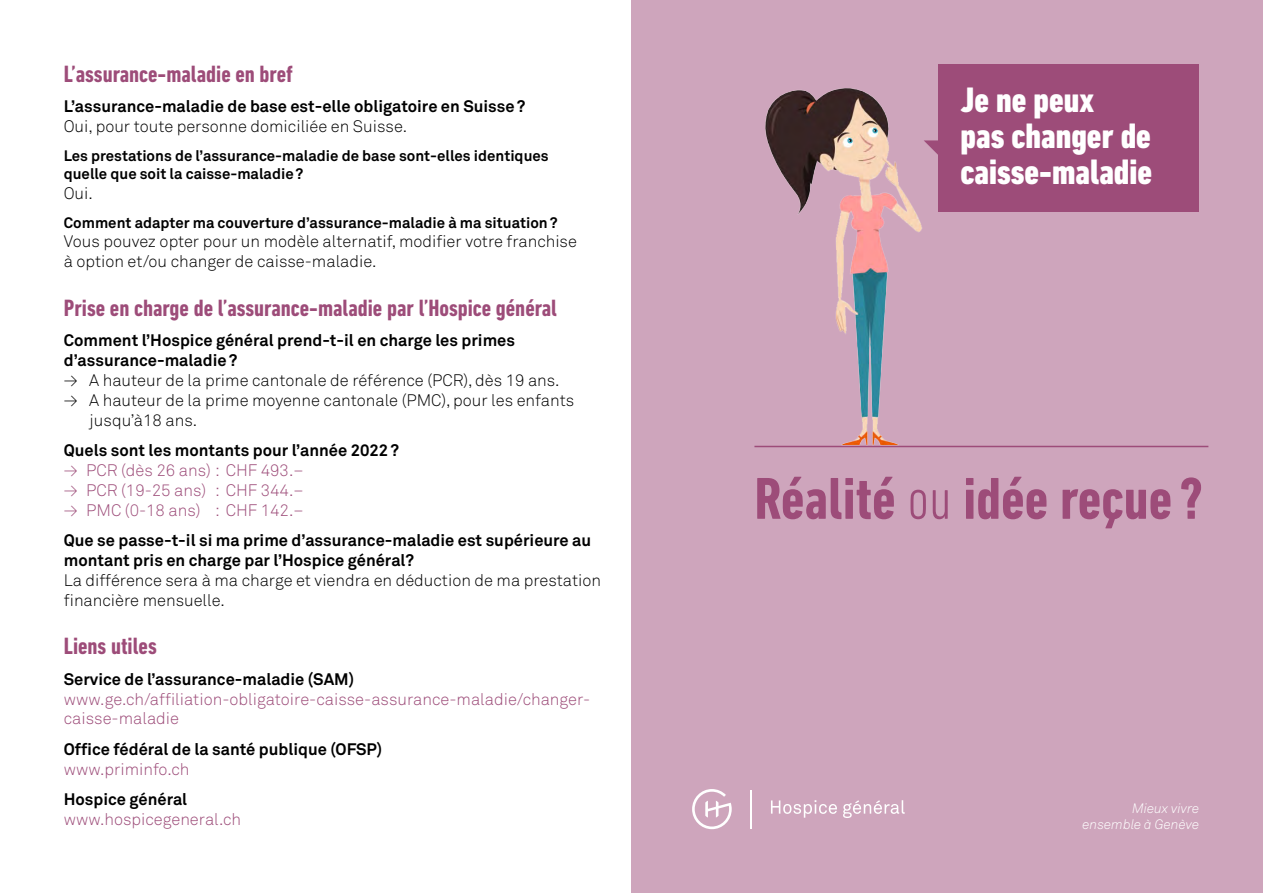
<style>
.page{position:relative;width:1263px;height:893px;background:#fff}
.page>*{position:absolute;margin:0;border:0;box-sizing:border-box;transform-origin:0 0}
.t1{font:700 condensed 60px "DIN Next LT Pro";color:#9d4c79}
.t2{font:800 condensed 36px/36px "DIN Next LT Pro";color:#fff}
.t3{font:700 condensed 24px "DIN Next LT Pro";color:#9d4c79}
.t4{font:700 16.5px/19.8px "Akkurat Pro";color:#000}
.t5{font:300 16.5px/19.8px "Akkurat Pro";color:#000}
.t6{font:300 16.5px/19.8px "Akkurat Pro";color:#9d4c79}
.t7{font:700 15px/18px "Akkurat Pro";color:#000}
.t8{font:italic 300 13.5px/16.2px "Akkurat Pro";color:#fff;text-align:right}
.s1{font-weight:300}
</style>
<div class="page">
<div style="left:631px;top:0;width:632px;height:893px;background:#cea5bc"></div>
<img style="left:754px;top:88px;width:182px;height:360px">
<svg style="left:692px;top:789px;width:40px;height:40px"></svg>
<hr style="left:751px;top:790px;width:1px;height:38px;background:#fff">
<svg style="left:771px;top:800px;width:66px;height:18px"></svg>
<svg style="left:843px;top:800px;width:62px;height:18px"></svg>
<hr style="left:754px;top:446px;width:454px;height:1px;background:#9d4c79">
<svg style="left:924px;top:140px;width:14px;height:15px"></svg>
<div style="left:938px;top:64px;width:261px;height:148px;background:#9d4c79"></div>
<h3 class="t3" style="left:64px;top:60px;width:230px">L’assurance-maladie en bref</h3>
<p class="t4" style="left:64px;top:97px;width:463px">L’assurance-maladie de base est-elle obligatoire en Suisse?</p>
<p class="t5" style="left:64px;top:117px;width:345px">Oui, pour toute personne domiciliée en Suisse.</p>
<p class="t7" style="left:64px;top:147px;width:486px">Les prestations de l’assurance-maladie de base sont-elles identiques quelle que soit la caisse-maladie?</p>
<p class="t5" style="left:64px;top:183px;width:31px">Oui.</p>
<p class="t7" style="left:64px;top:213px;width:495px">Comment adapter ma couverture d’assurance-maladie à ma situation?</p>
<p class="t5" style="left:64px;top:232px;width:515px">Vous pouvez opter pour un modèle alternatif, modifier votre franchise à option et/ou changer de caisse-maladie.</p>
<h3 class="t3" style="left:64px;top:294px;width:495px">Prise en charge de l’assurance-maladie par l’Hospice général</h3>
<p class="t4" style="left:64px;top:331px;width:453px">Comment l’Hospice général prend-t-il en charge les primes d’assurance-maladie?</p>
<p class="t5" style="left:64px;top:370px;width:497px">→ A hauteur de la prime cantonale de référence (PCR), dès 19 ans.</p>
<p class="t5" style="left:89px;top:390px;width:487px;text-indent:-25px">→ A hauteur de la prime moyenne cantonale (PMC), pour les enfants jusqu’à18 ans.</p>
<p class="t4" style="left:64px;top:440px;width:337px">Quels sont les montants pour l’année 2022?</p>
<p class="t6" style="left:64px;top:460px;width:241px">→ PCR (dès 26 ans) : CHF 493.–</p>
<p class="t6" style="left:64px;top:480px;width:241px">→ PCR (19-25 ans) : CHF 344.–</p>
<p class="t6" style="left:64px;top:500px;width:241px">→ PMC (0-18 ans) : CHF 142.–</p>
<p class="t4" style="left:64px;top:530px;width:529px">Que se passe-t-il si ma prime d’assurance-maladie est supérieure au montant pris en charge par l’Hospice général?</p>
<p class="t5" style="left:64px;top:570px;width:539px">La différence sera à ma charge et viendra en déduction de ma prestation financière mensuelle.</p>
<h3 class="t3" style="left:64px;top:632px;width:95px">Liens utiles</h3>
<p class="t4" style="left:64px;top:669px;width:292px">Service de l’assurance-maladie (SAM)</p>
<p class="t6" style="left:64px;top:689px;width:528px">www.ge.ch/affiliation-obligatoire-caisse-assurance-maladie/changer&shy;caisse-maladie</p>
<p class="t4" style="left:64px;top:739px;width:320px">Office fédéral de la santé publique (OFSP)</p>
<p class="t6" style="left:64px;top:759px;width:127px">www.priminfo.ch</p>
<p class="t4" style="left:64px;top:790px;width:125px">Hospice général</p>
<p class="t6" style="left:64px;top:810px;width:179px">www.hospicegeneral.ch</p>
<h2 class="t2" style="left:960px;top:82px;width:193px">Je ne peux<br>pas changer de caisse-maladie</h2>
<h1 class="t1" style="left:754px;top:464px;width:451px">Réalité <span class="s1">ou</span> idée reçue ?</h1>
<p class="t8" style="left:1082px;top:800px;width:118px">Mieux vivre ensemble à Genève</p>
</div>
